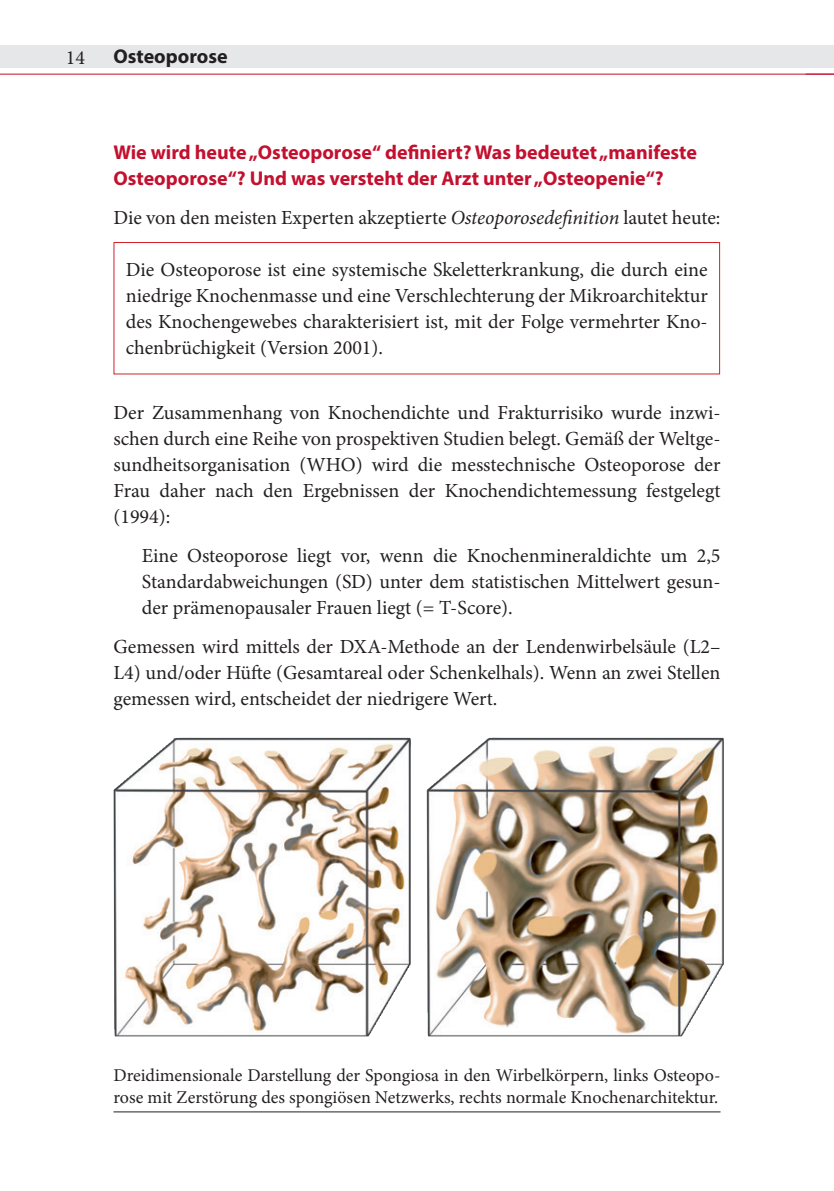
<style>
.page{position:relative;width:834px;height:1191px;background:#fff}
.page>*{position:absolute;margin:0;border:0;box-sizing:border-box;transform-origin:0 0}
.t1{font:20px/26px "Minion Pro";color:#231f20;text-align:justify}
.t2{font:700 20px/26px "Myriad Pro";color:#c3102f}
.t3{font:700 20px "Myriad Pro";color:#231f20}
.t4{font:18px/21.6px "Minion Pro";color:#231f20}
.s1{font-style:italic}
</style>
<div class="page">
<hr style="left:0;top:74px;width:833px;height:1px;background:#c3102f">
<div style="left:0;top:45px;width:833px;height:23px;background:#e6e7e9"></div>
<svg style="left:805px;top:74px;width:28px;height:1px"></svg>
<hr style="left:113px;top:1111px;width:607px;height:1px;background:#231f20">
<div style="left:113px;top:242px;width:607px;height:132px;border:1px solid #d1232a"></div>
<img style="left:113px;top:737px;width:611px;height:299px">
<p class="t1" style="left:66px;top:45px;width:21px">14</p>
<p class="t3" style="left:113px;top:43px;width:116px">Osteoporose</p>
<p class="t2" style="left:113px;top:138px;width:585px">Wie wird heute „Osteoporose“ definiert? Was bedeutet „manifeste<br>Osteoporose“? Und was versteht der Arzt unter „Osteopenie“?</p>
<p class="t1" style="left:113px;top:204px;width:608px">Die von den meisten Experten akzeptierte <span class="s1">Osteoporosedefinition</span> lautet heute:</p>
<p class="t1" style="left:126px;top:256px;width:583px">Die Osteoporose ist eine systemische Skeletterkrankung, die durch eine niedrige Knochenmasse und eine Verschlechterung der Mikroarchitektur des Knochengewebes charakterisiert ist, mit der Folge vermehrter Kno&shy;chenbrüchigkeit (Version 2001).</p>
<p class="t1" style="left:113px;top:399px;width:608px">Der Zusammenhang von Knochendichte und Frakturrisiko wurde inzwi&shy;schen durch eine Reihe von prospektiven Studien belegt. Gemäß der Weltge&shy;sundheitsorganisation (WHO) wird die messtechnische Osteoporose der Frau daher nach den Ergebnissen der Knochendichtemessung festgelegt (1994):</p>
<p class="t1" style="left:142px;top:542px;width:580px">Eine Osteoporose liegt vor, wenn die Knochenmineraldichte um 2,5<br>Standardabweichungen (SD) unter dem statistischen Mittelwert gesun&shy;der prämenopausaler Frauen liegt (= T-Score).</p>
<p class="t1" style="left:113px;top:633px;width:608px">Gemessen wird mittels der DXA-Methode an der Lendenwirbelsäule (L2– L4) und/oder Hüfte (Gesamtareal oder Schenkelhals). Wenn an zwei Stellen gemessen wird, entscheidet der niedrigere Wert.</p>
<p class="t4" style="left:113px;top:1064px;width:608px">Dreidimensionale Darstellung der Spongiosa in den Wirbelkörpern, links Osteopo&shy;rose mit Zerstörung des spongiösen Netzwerks, rechts normale Knochenarchitektur.</p>
</div>
